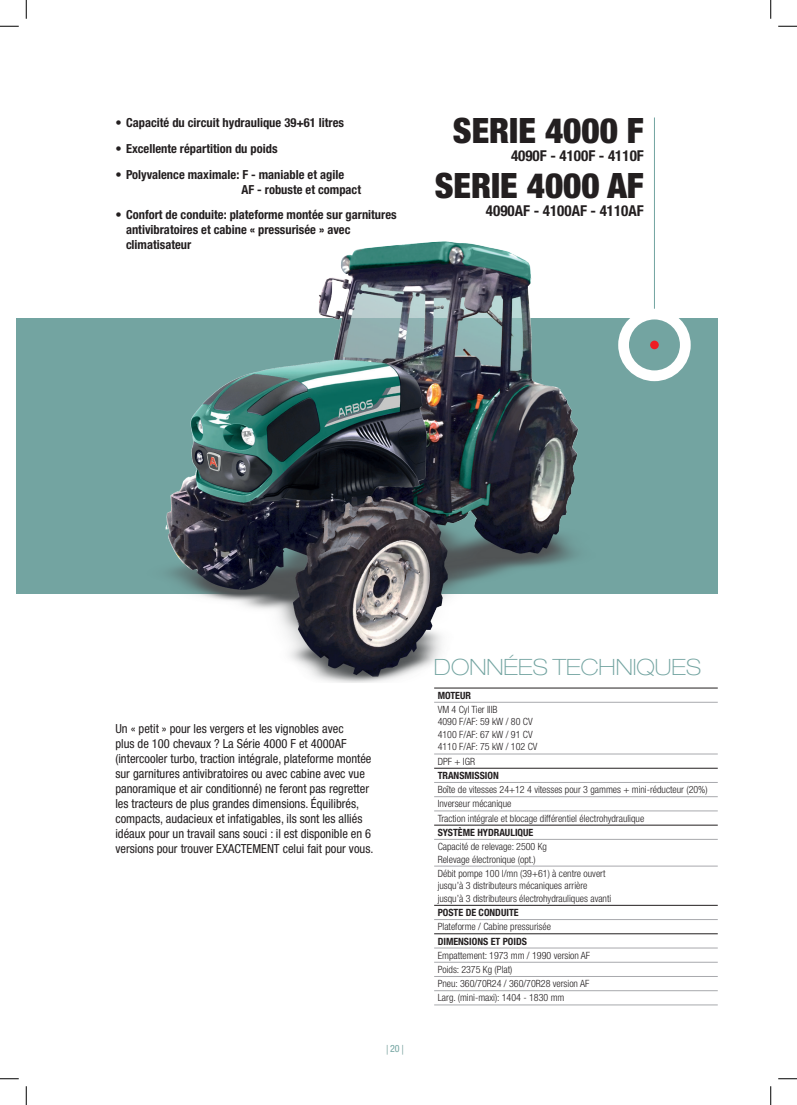
<style>
.page{position:relative;width:797px;height:1105px;background:#fff}
.page>*{position:absolute;margin:0;border:0;box-sizing:border-box;transform-origin:0 0}
.t1{font:900 condensed 35px "Helvetica Neue LT Std";color:#231f20}
.t2{font:100 expanded 22.5px "Helvetica Neue LT Std";color:#73a4a1}
.t3{font:700 condensed 15px "Helvetica Neue LT Std";color:#231f20}
.t4{font:condensed 12.5px/15px "Helvetica Neue LT Std";color:#231f20}
.t5{font:700 condensed 12.5px/15px "Helvetica Neue LT Std";color:#231f20}
.t6{font:300 condensed 10px/12.5px "Helvetica Neue LT Std";color:#231f20}
.t7{font:700 condensed 10px "Helvetica Neue LT Std";color:#231f20}
.t8{font:condensed 10px "Helvetica Neue LT Std";color:#73a4a1}
</style>
<div class="page">
<svg style="left:386px;top:1045px;width:2px;height:10px"></svg>
<div style="left:16px;top:318px;width:701px;height:276px;background:#73a4a1"></div>
<img style="left:165px;top:241px;width:450px;height:461px">
<hr style="left:654px;top:117px;width:1px;height:196px;background:#73a4a1">
<div style="left:618px;top:309px;width:72px;height:72px;border:11px solid #fff;border-radius:50%"></div>
<div style="left:650px;top:341px;width:8px;height:8px;background:#ee1d23;border-radius:50%"></div>
<hr style="left:434px;top:702px;width:283px;height:1px;background:#a8a9ad">
<hr style="left:434px;top:754px;width:283px;height:1px;background:#a8a9ad">
<hr style="left:434px;top:782px;width:283px;height:1px;background:#a8a9ad">
<hr style="left:434px;top:796px;width:283px;height:1px;background:#a8a9ad">
<hr style="left:434px;top:811px;width:283px;height:1px;background:#a8a9ad">
<hr style="left:434px;top:839px;width:283px;height:1px;background:#a8a9ad">
<hr style="left:434px;top:866px;width:283px;height:1px;background:#a8a9ad">
<hr style="left:434px;top:919px;width:283px;height:1px;background:#a8a9ad">
<hr style="left:434px;top:948px;width:283px;height:1px;background:#a8a9ad">
<hr style="left:434px;top:962px;width:283px;height:1px;background:#a8a9ad">
<hr style="left:434px;top:976px;width:283px;height:1px;background:#a8a9ad">
<hr style="left:434px;top:990px;width:283px;height:1px;background:#a8a9ad">
<hr style="left:434px;top:1005px;width:283px;height:1px;background:#a8a9ad">
<hr style="left:434px;top:688px;width:283px;height:1px;background:#231f20">
<hr style="left:434px;top:768px;width:283px;height:1px;background:#231f20">
<hr style="left:434px;top:825px;width:283px;height:1px;background:#231f20">
<hr style="left:434px;top:905px;width:283px;height:1px;background:#231f20">
<hr style="left:434px;top:933px;width:283px;height:1px;background:#231f20">
<svg style="left:0;top:25px;width:19px;height:2px"></svg>
<svg style="left:778px;top:25px;width:19px;height:2px"></svg>
<svg style="left:0;top:1078px;width:19px;height:1px"></svg>
<svg style="left:778px;top:1078px;width:19px;height:1px"></svg>
<svg style="left:25px;top:0;width:2px;height:19px"></svg>
<svg style="left:25px;top:1086px;width:2px;height:19px"></svg>
<svg style="left:770px;top:0;width:1px;height:19px"></svg>
<svg style="left:770px;top:1086px;width:1px;height:19px"></svg>
<p class="t5" style="left:115px;top:115px;width:230px">• Capacité du circuit hydraulique 39+61 litres</p>
<p class="t5" style="left:115px;top:141px;width:164px">• Excellente répartition du poids</p>
<p class="t5" style="left:241px;top:166px;width:121px;text-indent:-126px">• Polyvalence maximale: F - maniable et agile<br>AF - robuste et compact</p>
<p class="t5" style="left:126px;top:207px;width:272px;text-indent:-11px">• Confort de conduite: plateforme montée sur garnitures antivibratoires et cabine « pressurisée » avec climatisateur</p>
<h1 class="t1" style="left:453px;top:109px;width:192px">SERIE 4000 F</h1>
<h3 class="t3" style="left:511px;top:146px;width:134px">4090F - 4100F - 4110F</h3>
<h1 class="t1" style="left:435px;top:164px;width:210px">SERIE 4000 AF</h1>
<h3 class="t3" style="left:486px;top:201px;width:159px">4090AF - 4100AF - 4110AF</h3>
<p class="t4" style="left:115px;top:720px;width:259px">Un « petit » pour les vergers et les vignobles avec<br>plus de 100 chevaux ? La Série 4000 F et 4000AF (intercooler turbo, traction intégrale, plateforme montée sur garnitures antivibratoires ou avec cabine avec vue panoramique et air conditionné) ne feront pas regretter les tracteurs de plus grandes dimensions. Équilibrés, compacts, audacieux et infatigables, ils sont les alliés idéaux pour un travail sans souci : il est disponible en 6 versions pour trouver EXACTEMENT celui fait pour vous.</p>
<p class="t8" style="left:390px;top:1043px;width:11px">20</p>
<h2 class="t2" style="left:434px;top:654px;width:269px">DONNÉES TECHNIQUES</h2>
<p class="t7" style="left:437px;top:689px;width:35px">MOTEUR</p>
<p class="t6" style="left:437px;top:703px;width:101px">VM 4 Cyl Tier IIIB<br>4090 F/AF: 59 kW / 80 CV<br>4100 F/AF: 67 kW / 91 CV<br>4110 F/AF: 75 kW / 102 CV</p>
<p class="t6" style="left:437px;top:755px;width:39px">DPF + IGR</p>
<p class="t7" style="left:437px;top:769px;width:63px">TRANSMISSION</p>
<p class="t6" style="left:437px;top:782px;width:271px;line-height:14.2px">Boîte de vitesses 24+12 4 vitesses pour 3 gammes + mini-réducteur (20%)<br>Inverseur mécanique<br>Traction intégrale et blocage différentiel électrohydraulique</p>
<p class="t7" style="left:437px;top:826px;width:97px">SYSTÈME HYDRAULIQUE</p>
<p class="t6" style="left:437px;top:840px;width:111px">Capacité de relevage: 2500 Kg<br>Relevage électronique (opt.)</p>
<p class="t6" style="left:437px;top:867px;width:175px">Débit pompe 100 l/mn (39+61) à centre ouvert jusqu’à 3 distributeurs mécaniques arrière jusqu’à 3 distributeurs électrohydrauliques avanti</p>
<p class="t7" style="left:437px;top:906px;width:82px">POSTE DE CONDUITE</p>
<p class="t6" style="left:437px;top:920px;width:115px">Plateforme / Cabine pressurisée</p>
<p class="t7" style="left:437px;top:935px;width:91px">DIMENSIONS ET POIDS</p>
<p class="t6" style="left:437px;top:948px;width:154px;line-height:14.2px">Empattement: 1973 mm / 1990 version AF<br>Poids: 2375 Kg (Plat)<br>Pneu: 360/70R24 / 360/70R28 version AF<br>Larg. (mini-maxi): 1404 - 1830 mm</p>
</div>
